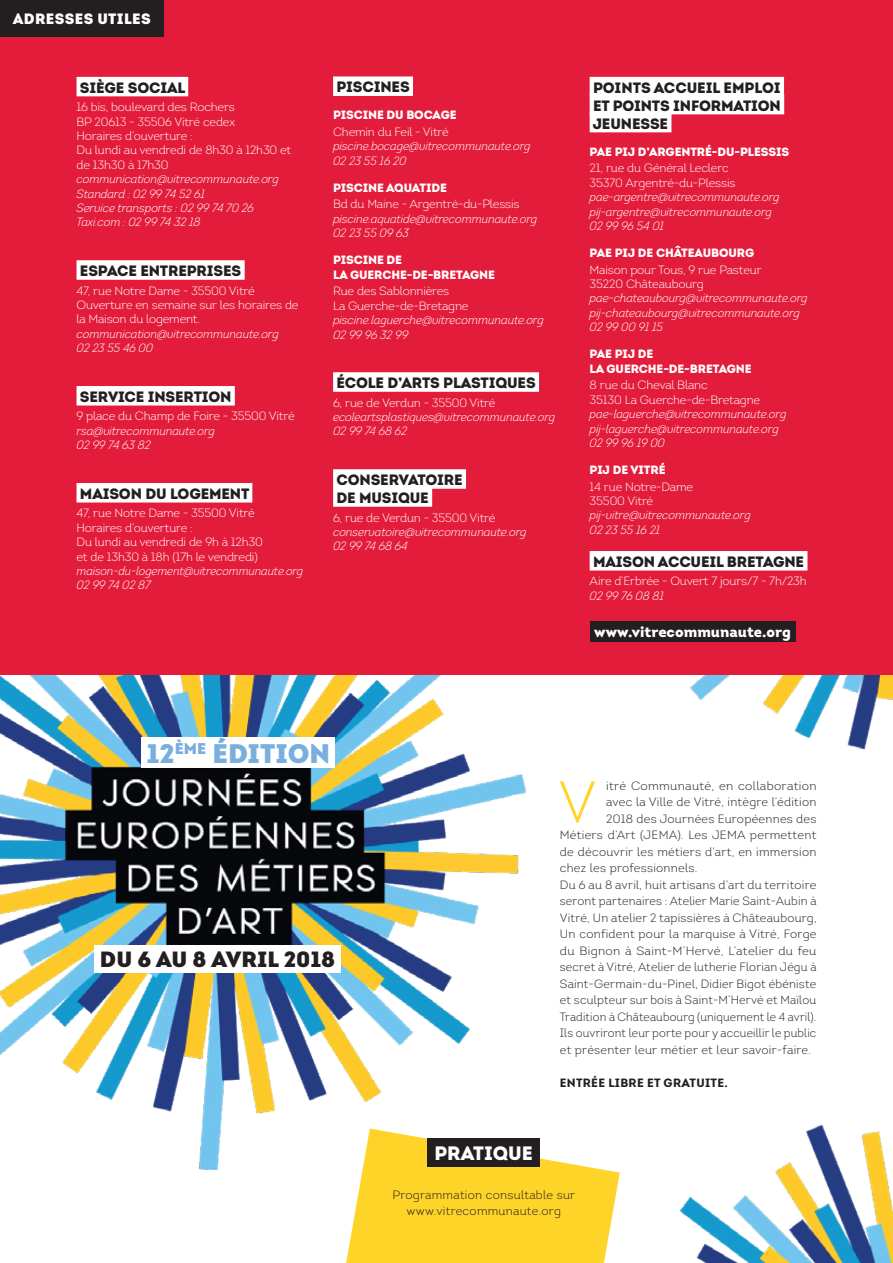
<style>
.page{position:relative;width:893px;height:1263px;background:#fff}
.page>*{position:absolute;margin:0;border:0;box-sizing:border-box;transform-origin:0 0}
.t1{font:300 59.1px "Intro Condensed";color:#ffd429;scale:1.16 1}
.t2{font:26.85px "Intro Condensed Black Caps";color:#79aede;scale:1.2 1}
.t3{font:22.05px "Intro Condensed Black Caps";color:#231f20;scale:1.2 1}
.t4{font:900 19.35px "Intro";color:#fff}
.t5{font:900 15px/18px "Intro";letter-spacing:-.01em;color:#231f20}
.t6{font:900 15px "Intro";color:#fff}
.t7{font:15px "Intro Condensed Black Caps";letter-spacing:.02em;color:#fff;scale:1.17 1}
.t8{font:15px "Intro Condensed Black Caps";letter-spacing:.02em;color:#fff}
.t9{font:italic 300 12px/14.4px "Intro Condensed";letter-spacing:-.01em;color:#fff;scale:1.16 1}
.t10{font:300 12px/14.4px "Intro Condensed";letter-spacing:-.01em;color:#fff;scale:1.16 1}
.t11{font:300 12px/16.5px "Intro Condensed";letter-spacing:.015em;color:#231f20;text-align:center;scale:1.16 1}
.t12{font:900 12px/14.4px "Intro";letter-spacing:-.01em;color:#fff}
.t13{font:300 12px "Intro Condensed";letter-spacing:.015em;color:#231f20;scale:1.13 1}
.t14{font:300 12px "Intro Condensed";letter-spacing:.015em;color:#231f20;scale:1.1 1}
.t15{font:300 12px "Intro Condensed";letter-spacing:.015em;color:#231f20;scale:1.15 1}
.t16{font:italic 300 12px/14.4px "Intro Condensed";letter-spacing:-.01em;color:#fff;scale:1.14 1}
.t17{font:300 12px "Intro Condensed";letter-spacing:.015em;color:#231f20;scale:1.14 1}
.t18{font:300 12px "Intro Condensed";letter-spacing:.015em;color:#231f20;scale:1.19 1}
.t19{font:300 12px "Intro Condensed";letter-spacing:.015em;color:#231f20;scale:1.17 1}
.t20{font:300 12px "Intro Condensed";letter-spacing:.015em;color:#231f20;scale:1.18 1}
.t21{font:700 12px "Intro Condensed";letter-spacing:.02em;color:#231f20;scale:1.16 1}
</style>
<div class="page">
<img style="left:0;top:674px;width:536px;height:495px">
<img style="left:679px;top:1124px;width:214px;height:139px">
<img style="left:681px;top:674px;width:212px;height:76px">
<div style="left:0;top:0;width:893px;height:674px;background:#e41c3b"></div>
<div style="left:333px;top:372px;width:206px;height:20px;background:#fff"></div>
<div style="left:333px;top:469px;width:133px;height:20px;background:#fff"></div>
<div style="left:333px;top:487px;width:99px;height:20px;background:#fff"></div>
<div style="left:590px;top:551px;width:217px;height:19px;background:#fff"></div>
<div style="left:333px;top:76px;width:80px;height:20px;background:#fff"></div>
<div style="left:77px;top:77px;width:111px;height:19px;background:#fff"></div>
<div style="left:77px;top:483px;width:175px;height:19px;background:#fff"></div>
<div style="left:77px;top:386px;width:158px;height:19px;background:#fff"></div>
<div style="left:77px;top:260px;width:168px;height:20px;background:#fff"></div>
<div style="left:590px;top:622px;width:205px;height:20px;background:#231f20"></div>
<div style="left:590px;top:77px;width:194px;height:19px;background:#fff"></div>
<div style="left:590px;top:95px;width:194px;height:19px;background:#fff"></div>
<div style="left:590px;top:113px;width:81px;height:19px;background:#fff"></div>
<div style="left:0;top:0;width:164px;height:37px;background:#231f20"></div>
<svg style="left:346px;top:1128px;width:274px;height:135px"></svg>
<div style="left:428px;top:1138px;width:112px;height:29px;background:#231f20"></div>
<div style="left:141px;top:737px;width:194px;height:31px;background:#fff"></div>
<div style="left:94px;top:945px;width:247px;height:28px;background:#fff"></div>
<p class="t8" style="left:13px;top:9px;width:101px">UN ÉVÈNEMENT</p>
<p class="t7" style="left:13px;top:9px;width:119px">ADRESSES UTILES</p>
<p class="t5" style="left:80px;top:78px;width:107px">SIÈGE SOCIAL</p>
<p class="t10" style="left:77px;top:100px;width:187px">16 bis, boulevard des Rochers<br>BP 20613 - 35506 Vitré cedex<br>Horaires d’ouverture :<br>Du lundi au vendredi de 8h30 à 12h30 et de 13h30 à 17h30</p>
<p class="t9" style="left:77px;top:172px;width:176px">communication@vitrecommunaute.org<br>Standard : 02 99 74 52 61<br>Service transports : 02 99 74 70 26<br>Taxi.com : 02 99 74 32 18</p>
<p class="t5" style="left:80px;top:262px;width:163px">ESPACE ENTREPRISES</p>
<p class="t10" style="left:77px;top:283px;width:193px">47, rue Notre Dame - 35500 Vitré<br>Ouverture en semaine sur les horaires de la Maison du logement.</p>
<p class="t9" style="left:77px;top:327px;width:176px">communication@vitrecommunaute.org<br>02 23 55 46 00</p>
<p class="t5" style="left:80px;top:387px;width:153px">SERVICE INSERTION</p>
<p class="t10" style="left:77px;top:409px;width:190px">9 place du Champ de Foire - 35500 Vitré</p>
<p class="t9" style="left:77px;top:424px;width:121px">rsa@vitrecommunaute.org<br>02 99 74 63 82</p>
<p class="t5" style="left:80px;top:484px;width:171px">MAISON DU LOGEMENT</p>
<p class="t10" style="left:77px;top:506px;width:162px">47, rue Notre Dame - 35500 Vitré<br>Horaires d’ouverture :<br>Du lundi au vendredi de 9h à 12h30 et de 13h30 à 18h (17h le vendredi)</p>
<p class="t16" style="left:77px;top:564px;width:200px">maison-du-logement@vitrecommunaute.org<br>02 99 74 02 87</p>
<p class="t5" style="left:337px;top:78px;width:75px">PISCINES</p>
<p class="t12" style="left:333px;top:108px;width:125px">PISCINE DU BOCAGE</p>
<p class="t10" style="left:333px;top:124px;width:101px">Chemin du Feil - Vitré</p>
<p class="t9" style="left:333px;top:139px;width:172px">piscine.bocage@vitrecommunaute.org<br>02 23 55 16 20</p>
<p class="t12" style="left:333px;top:180px;width:115px">PISCINE AQUATIDE</p>
<p class="t10" style="left:333px;top:197px;width:162px">Bd du Maine - Argentré-du-Plessis</p>
<p class="t9" style="left:333px;top:212px;width:178px">piscine.aquatide@vitrecommunaute.org<br>02 23 55 09 63</p>
<p class="t12" style="left:333px;top:253px;width:163px">PISCINE DE<br>LA GUERCHE-DE-BRETAGNE</p>
<p class="t10" style="left:333px;top:284px;width:118px">Rue des Sablonnières<br>La Guerche-de-Bretagne</p>
<p class="t9" style="left:333px;top:313px;width:183px">piscine.laguerche@vitrecommunaute.org<br>02 99 96 32 99</p>
<p class="t5" style="left:337px;top:373px;width:201px">ÉCOLE D’ARTS PLASTIQUES</p>
<p class="t10" style="left:333px;top:395px;width:141px">6, rue de Verdun - 35500 Vitré</p>
<p class="t9" style="left:333px;top:410px;width:193px">ecoleartsplastiques@vitrecommunaute.org<br>02 99 74 68 62</p>
<p class="t5" style="left:337px;top:470px;width:128px">CONSERVATOIRE<br>DE MUSIQUE</p>
<p class="t10" style="left:333px;top:510px;width:141px">6, rue de Verdun - 35500 Vitré</p>
<p class="t9" style="left:333px;top:525px;width:168px">conservatoire@vitrecommunaute.org<br>02 99 74 68 64</p>
<p class="t5" style="left:593px;top:78px;width:190px;text-align:justify">POINTS ACCUEIL EMPLOI ET POINTS INFORMATION JEUNESSE</p>
<p class="t12" style="left:590px;top:144px;width:201px">PAE PIJ D’ARGENTRÉ-DU-PLESSIS</p>
<p class="t10" style="left:590px;top:161px;width:127px">21, rue du Général Leclerc<br>35370 Argentré-du-Plessis</p>
<p class="t9" style="left:590px;top:190px;width:165px">pae-argentre@vitrecommunaute.org pij-argentre@vitrecommunaute.org<br>02 99 96 54 01</p>
<p class="t12" style="left:590px;top:245px;width:166px">PAE PIJ DE CHÂTEAUBOURG</p>
<p class="t10" style="left:590px;top:262px;width:150px">Maison pour Tous, 9 rue Pasteur<br>35220 Châteaubourg</p>
<p class="t9" style="left:590px;top:291px;width:189px">pae-chateaubourg@vitrecommunaute.org pij-chateaubourg@vitrecommunaute.org<br>02 99 00 91 15</p>
<p class="t12" style="left:590px;top:347px;width:163px">PAE PIJ DE<br>LA GUERCHE-DE-BRETAGNE</p>
<p class="t10" style="left:590px;top:378px;width:148px">8 rue du Cheval Blanc<br>35130 La Guerche-de-Bretagne</p>
<p class="t9" style="left:590px;top:407px;width:171px">pae-laguerche@vitrecommunaute.org pij-laguerche@vitrecommunaute.org<br>02 99 96 19 00</p>
<p class="t12" style="left:590px;top:462px;width:77px">PIJ DE VITRÉ</p>
<p class="t10" style="left:590px;top:479px;width:91px">14 rue Notre-Dame<br>35500 Vitré</p>
<p class="t9" style="left:590px;top:508px;width:140px">pij-vitre@vitrecommunaute.org<br>02 23 55 16 21</p>
<p class="t5" style="left:593px;top:552px;width:213px">MAISON ACCUEIL BRETAGNE</p>
<p class="t10" style="left:590px;top:574px;width:189px">Aire d’Erbrée - Ouvert 7 jours/7 - 7h/23h</p>
<p class="t9" style="left:590px;top:589px;width:66px">02 99 76 08 81</p>
<p class="t6" style="left:594px;top:622px;width:198px">www.vitrecommunaute.org</p>
<h2 class="t2" style="left:146px;top:735px;width:155px">12<sup>ÈME</sup> ÉDITION</h2>
<h3 class="t3" style="left:100px;top:944px;width:198px">DU 6 AU 8 AVRIL 2018</h3>
<h3 class="t4" style="left:434px;top:1140px;width:100px">PRATIQUE</h3>
<h1 class="t1" style="left:558px;top:765px;width:35px">V</h1>
<p class="t20" style="left:606px;top:778px;width:180px">itré Communauté, en collaboration</p>
<p class="t11" style="left:606px;top:794px;width:183px">avec la Ville de Vitré, intègre l’édition</p>
<p class="t11" style="left:606px;top:810px;width:183px">2018 des Journées Européennes des</p>
<p class="t19" style="left:560px;top:828px;width:221px">Métiers d’Art (JEMA). Les JEMA permettent</p>
<p class="t11" style="left:560px;top:843px;width:223px">de découvrir les métiers d’art, en immersion</p>
<p class="t11" style="left:560px;top:860px;width:120px">chez les professionnels.</p>
<p class="t15" style="left:560px;top:877px;width:224px">Du 6 au 8 avril, huit artisans d’art du territoire</p>
<p class="t13" style="left:560px;top:894px;width:229px">seront partenaires : Atelier Marie Saint-Aubin à</p>
<p class="t15" style="left:560px;top:910px;width:225px">Vitré, Un atelier 2 tapissières à Châteaubourg,</p>
<p class="t11" style="left:560px;top:926px;width:223px">Un confident pour la marquise à Vitré, Forge</p>
<p class="t18" style="left:560px;top:943px;width:217px">du Bignon à Saint-M’Hervé, L’atelier du feu</p>
<p class="t13" style="left:560px;top:960px;width:229px">secret à Vitré, Atelier de lutherie Florian Jégu à</p>
<p class="t17" style="left:560px;top:976px;width:227px">Saint-Germain-du-Pinel, Didier Bigot ébéniste</p>
<p class="t13" style="left:560px;top:993px;width:228px">et sculpteur sur bois à Saint-M’Hervé et Maïlou</p>
<p class="t14" style="left:560px;top:1009px;width:235px">Tradition à Châteaubourg (uniquement le 4 avril).</p>
<p class="t14" style="left:560px;top:1026px;width:235px">Ils ouvriront leur porte pour y accueillir le public</p>
<p class="t11" style="left:560px;top:1041px;width:218px">et présenter leur métier et leur savoir-faire.</p>
<p class="t21" style="left:560px;top:1075px;width:146px">ENTRÉE LIBRE ET GRATUITE.</p>
<p class="t11" style="left:392px;top:1186px;width:159px">Programmation consultable sur www.vitrecommunaute.org</p>
</div>
